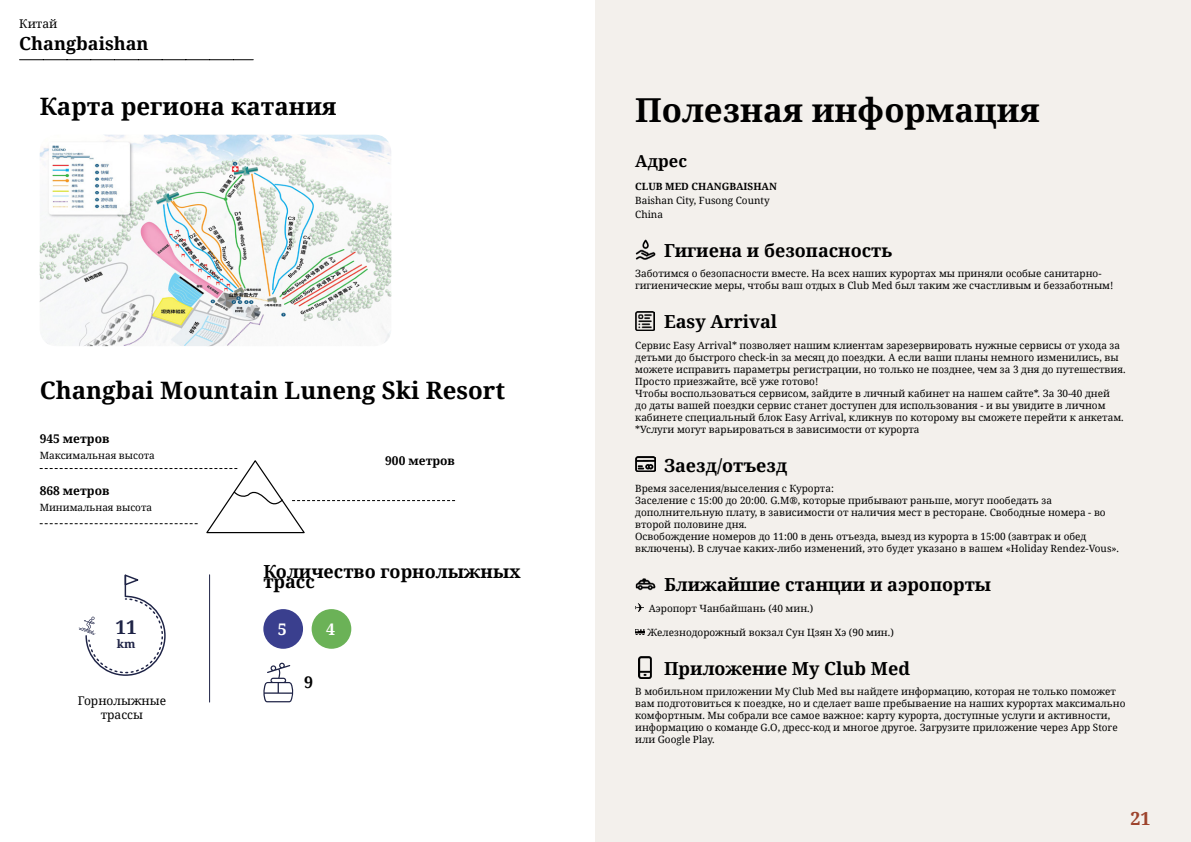
<style>
.page{position:relative;width:1191px;height:842px;background:#fff}
.page>*{position:absolute;margin:0;border:0;box-sizing:border-box;transform-origin:0 0}
.t1{font:700 33px "Noto Serif";color:#000}
.t2{font:700 24px "Noto Serif";color:#000}
.t3{font:700 19px "Noto Serif";color:#1e2346}
.t4{font:700 18px "Noto Serif";color:#000}
.t5{font:700 18px "Noto Serif";color:#9d432c}
.t6{font:700 16.5px "Noto Serif";color:#000}
.t7{font:700 16px "Noto Serif";color:#fff}
.t8{font:700 16px "Noto Serif";color:#000}
.t9{font:700 12px "Noto Serif";color:#000}
.t10{font:12px/14px "Noto Serif";color:#000;text-align:center}
.t11{font:700 11.5px "Noto Serif";color:#1e2346}
.t12{font:10px/12px "Noto Serif";color:#000}
.t13{font:700 10px "Noto Serif";color:#000}
</style>
<div class="page">
<div style="left:595px;top:0;width:596px;height:842px;background:#f3f0ec"></div>
<img style="left:40px;top:135px;width:351px;height:211px">
<svg style="left:20px;top:59px;width:233px;height:1px"></svg>
<svg style="left:40px;top:460px;width:415px;height:74px"></svg>
<div style="left:263px;top:609px;width:40px;height:40px;background:#3a3f8e;border-radius:50%"></div>
<div style="left:312px;top:609px;width:39px;height:40px;background:#6bb257;border-radius:50%"></div>
<svg style="left:79px;top:574px;width:86px;height:101px"></svg>
<svg style="left:263px;top:663px;width:30px;height:39px"></svg>
<hr style="left:209px;top:575px;width:1px;height:127px;background:#1e2346">
<img style="left:635px;top:239px;width:20px;height:21px">
<img style="left:636px;top:311px;width:18px;height:20px">
<img style="left:635px;top:457px;width:20px;height:15px">
<img style="left:635px;top:578px;width:20px;height:13px">
<svg style="left:635px;top:603px;width:8px;height:9px"></svg>
<svg style="left:635px;top:629px;width:10px;height:6px"></svg>
<img style="left:638px;top:657px;width:14px;height:21px">
<p class="t10" style="left:19px;top:17px;width:40px">Китай</p>
<h3 class="t4" style="left:19px;top:31px;width:131px">Changbaishan</h3>
<h2 class="t2" style="left:40px;top:89px;width:298px">Карта региона катания</h2>
<h2 class="t2" style="left:40px;top:373px;width:467px">Changbai Mountain Luneng Ski Resort</h2>
<p class="t9" style="left:40px;top:430px;width:71px">945 метров</p>
<p class="t12" style="left:40px;top:449px;width:117px">Максимальная высота</p>
<p class="t9" style="left:40px;top:482px;width:71px">868 метров</p>
<p class="t12" style="left:40px;top:501px;width:114px">Минимальная высота</p>
<p class="t9" style="left:385px;top:452px;width:71px">900 метров</p>
<h3 class="t4" style="left:263px;top:559px;width:259px">Количество горнолыжных</h3>
<h3 class="t4" style="left:263px;top:569px;width:53px">трасс</h3>
<h3 class="t3" style="left:115px;top:613px;width:23px">11</h3>
<h3 class="t7" style="left:278px;top:618px;width:10px">5</h3>
<h3 class="t7" style="left:326px;top:618px;width:10px">4</h3>
<p class="t11" style="left:117px;top:636px;width:20px">km</p>
<p class="t10" style="left:78px;top:694px;width:90px">Горнолыжные трассы</p>
<h3 class="t8" style="left:304px;top:671px;width:10px">9</h3>
<h1 class="t1" style="left:635px;top:87px;width:406px">Полезная информация</h1>
<h3 class="t6" style="left:635px;top:149px;width:53px">Адрес</h3>
<p class="t13" style="left:635px;top:179px;width:143px">CLUB MED CHANGBAISHAN</p>
<p class="t12" style="left:635px;top:193px;width:136px;line-height:14px">Baishan City, Fusong County<br>China</p>
<h3 class="t4" style="left:664px;top:237px;width:230px">Гигиена и безопасность</h3>
<p class="t12" style="left:635px;top:267px;width:480px">Заботимся о безопасности вместе. На всех наших курортах мы приняли особые санитарно&shy;гигиенические меры, чтобы ваш отдых в Club Med был таким же счастливым и беззаботным!</p>
<h3 class="t4" style="left:664px;top:309px;width:115px">Easy Arrival</h3>
<p class="t12" style="left:635px;top:339px;width:492px">Сервис Easy Arrival* позволяет нашим клиентам зарезервировать нужные сервисы от ухода за детьми до быстрого check-in за месяц до поездки. А если ваши планы немного изменились, вы можете исправить параметры регистрации, но только не позднее, чем за 3 дня до путешествия.<br>Просто приезжайте, всё уже готово!<br>Чтобы воспользоваться сервисом, зайдите в личный кабинет на нашем сайте*. За 30-40 дней<br>до даты вашей поездки сервис станет доступен для использования - и вы увидите в личном кабинете специальный блок Easy Arrival, кликнув по которому вы сможете перейти к анкетам. *Услуги могут варьироваться в зависимости от курорта</p>
<h3 class="t4" style="left:664px;top:452px;width:125px">Заезд/отъезд</h3>
<p class="t12" style="left:635px;top:482px;width:485px">Время заселения/выселения с Курорта:<br>Заселение с 15:00 до 20:00. G.M®, которые прибывают раньше, могут пообедать за дополнительную плату, в зависимости от наличия мест в ресторане. Свободные номера - во второй половине дня.<br>Освобождение номеров до 11:00 в день отъезда, выезд из курорта в 15:00 (завтрак и обед включены). В случае каких-либо изменений, это будет указано в вашем «Holiday Rendez-Vous».</p>
<h3 class="t4" style="left:664px;top:572px;width:329px">Ближайшие станции и аэропорты</h3>
<p class="t12" style="left:649px;top:602px;width:166px">Аэропорт Чанбайшань (40 мин.)</p>
<p class="t12" style="left:647px;top:626px;width:248px">Железнодорожный вокзал Сун Цзян Хэ (90 мин.)</p>
<h3 class="t4" style="left:664px;top:655px;width:247px">Приложение My Club Med</h3>
<p class="t12" style="left:635px;top:685px;width:492px">В мобильном приложении My Club Med вы найдете информацию, которая не только поможет вам подготовиться к поездке, но и сделает ваше пребываение на наших курортах максимально комфортным. Мы собрали все самое важное: карту курорта, доступные услуги и активности, информацию о команде G.O, дресс-код и многое другое. Загрузите приложение через App Store или Google Play.</p>
<h3 class="t5" style="left:1130px;top:806px;width:22px">21</h3>
</div>
